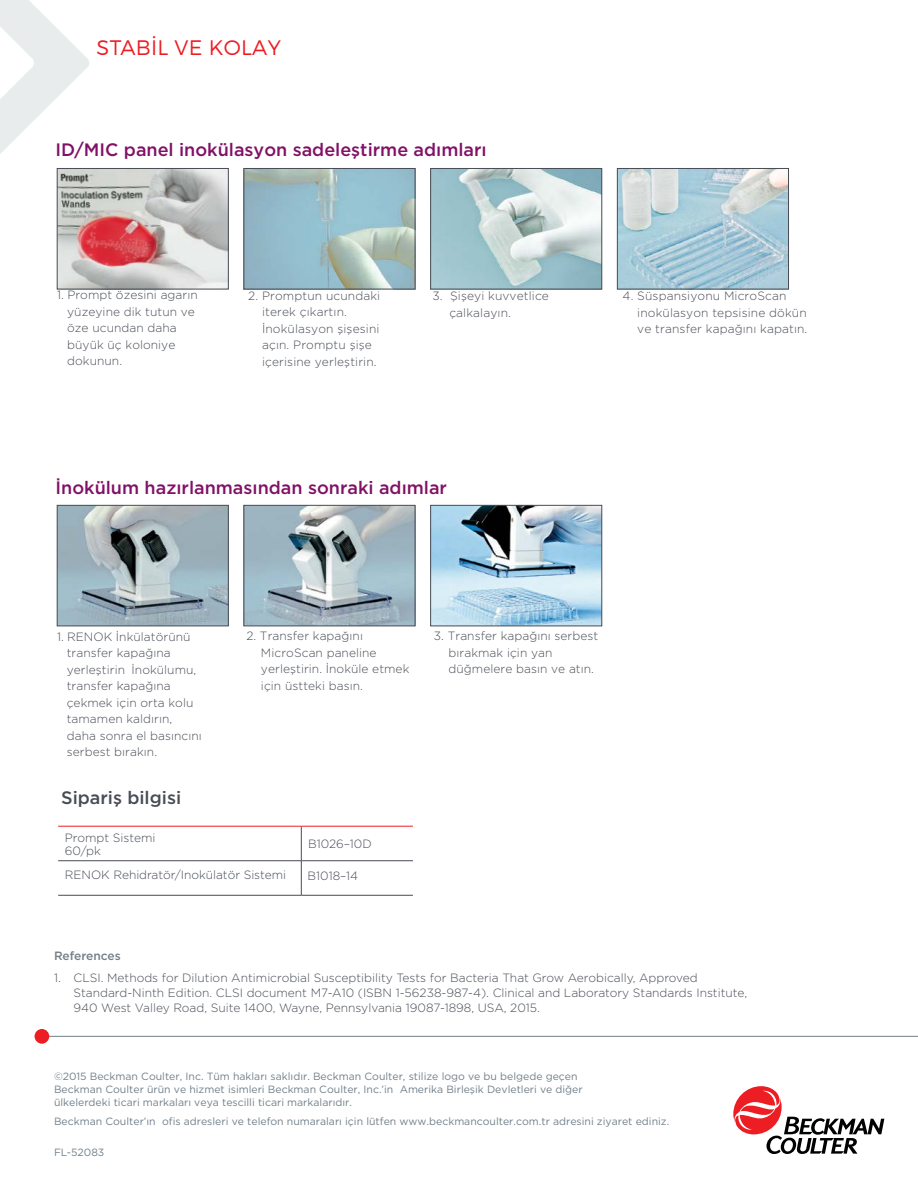
<style>
.page{position:relative;width:918px;height:1188px;background:#fff}
.page>*{position:absolute;margin:0;border:0;box-sizing:border-box;transform-origin:0 0}
.t1{font:300 21px "Montserrat";letter-spacing:.015em;color:#ed1d24}
.t2{font:500 18px "Gotham";color:#811167}
.t3{font:500 18px "Gotham";color:#474c55}
.t4{font:300 12px/16.5px "Gotham";letter-spacing:.005em;color:#474c55}
.t5{font:500 12px "Gotham";color:#72808a}
.t6{font:10.5px/12.6px "Gotham";color:#72808a}
</style>
<div class="page">
<svg style="left:0;top:0;width:89px;height:154px"></svg>
<hr style="left:42px;top:1036px;width:876px;height:1px;background:#72808a">
<div style="left:35px;top:1029px;width:14px;height:15px;background:#ed1d24;border-radius:50%"></div>
<svg style="left:733px;top:1086px;width:151px;height:68px"></svg>
<hr style="left:58px;top:860px;width:243px;height:1px;background:#474c55">
<hr style="left:301px;top:860px;width:112px;height:1px;background:#474c55">
<hr style="left:58px;top:895px;width:243px;height:1px;background:#474c55">
<hr style="left:301px;top:895px;width:112px;height:1px;background:#474c55">
<hr style="left:58px;top:826px;width:243px;height:1px;background:#ed1d24">
<hr style="left:301px;top:826px;width:112px;height:1px;background:#ed1d24">
<hr style="left:301px;top:827px;width:1px;height:34px;background:#474c55">
<hr style="left:301px;top:861px;width:1px;height:34px;background:#474c55">
<img style="left:619px;top:170px;width:168px;height:117px">
<div style="left:617px;top:168px;width:172px;height:121px;border:1px solid #474c55"></div>
<img style="left:59px;top:170px;width:168px;height:117px">
<div style="left:57px;top:168px;width:172px;height:121px;border:1px solid #474c55"></div>
<img style="left:246px;top:170px;width:167px;height:117px">
<div style="left:244px;top:168px;width:171px;height:121px;border:1px solid #474c55"></div>
<img style="left:432px;top:170px;width:168px;height:117px">
<div style="left:430px;top:168px;width:172px;height:121px;border:1px solid #474c55"></div>
<img style="left:59px;top:507px;width:168px;height:117px">
<div style="left:57px;top:505px;width:172px;height:121px;border:1px solid #474c55"></div>
<img style="left:246px;top:507px;width:167px;height:117px">
<div style="left:244px;top:505px;width:171px;height:121px;border:1px solid #474c55"></div>
<img style="left:432px;top:507px;width:168px;height:117px">
<div style="left:430px;top:505px;width:172px;height:121px;border:1px solid #474c55"></div>
<h1 class="t1" style="left:97px;top:34px;width:186px">STABİL VE KOLAY</h1>
<h2 class="t2" style="left:56px;top:138px;width:433px">ID/MIC panel inokülasyon sadeleştirme adımları</h2>
<p class="t4" style="left:67px;top:287px;width:132px;text-indent:-10px">1. Prompt özesini agarın yüzeyine dik tutun ve öze ucundan daha büyük üç koloniye dokunun.</p>
<p class="t4" style="left:262px;top:287px;width:120px;text-indent:-14px">2. Promptun ucundaki iterek çıkartın.<br>İnokülasyon şişesini açın. Promptu şişe içerisine yerleştirin.</p>
<p class="t4" style="left:449px;top:287px;width:101px;text-indent:-17px">3. Şişeyi kuvvetlice çalkalayın.</p>
<p class="t4" style="left:637px;top:287px;width:172px;text-indent:-15px">4. Süspansiyonu MicroScan inokülasyon tepsisine dökün ve transfer kapağını kapatın.</p>
<h2 class="t2" style="left:56px;top:476px;width:393px">İnokülum hazırlanmasından sonraki adımlar</h2>
<p class="t4" style="left:67px;top:628px;width:125px;text-indent:-10px">1. RENOK İnkülatörünü transfer kapağına yerleştirin</p>
<p class="t4" style="left:121px;top:673px;width:4px">.</p>
<p class="t4" style="left:67px;top:661px;width:137px;text-indent:65px">İnokülumu, transfer kapağına çekmek için orta kolu tamamen kaldırın, daha sonra el basıncını serbest bırakın.</p>
<h2 class="t3" style="left:61px;top:785px;width:122px">Sipariş bilgisi</h2>
<p class="t4" style="left:261px;top:628px;width:150px;text-indent:-15px">2. Transfer kapağını<br>MicroScan paneline yerleştirin. İnoküle etmek için üstteki basın.</p>
<p class="t4" style="left:449px;top:628px;width:151px;text-indent:-15px">3. Transfer kapağını serbest bırakmak için yan düğmelere basın ve atın.</p>
<p class="t4" style="left:65px;top:830px;width:92px;line-height:13.5px">Prompt Sistemi<br>60/pk</p>
<p class="t4" style="left:308px;top:835px;width:65px">B1026–10D</p>
<p class="t4" style="left:65px;top:866px;width:223px">RENOK Rehidratör/Inokülatör Sistemi</p>
<p class="t4" style="left:308px;top:867px;width:52px">B1018–14</p>
<p class="t5" style="left:54px;top:948px;width:68px">References</p>
<p class="t4" style="left:74px;top:970px;width:675px;line-height:15px;text-indent:-20px">1. CLSI. Methods for Dilution Antimicrobial Susceptibility Tests for Bacteria That Grow Aerobically, Approved<br>Standard-Ninth Edition. CLSI document M7-A10 (ISBN 1-56238-987-4). Clinical and Laboratory Standards Institute,<br>940 West Valley Road, Suite 1400, Wayne, Pennsylvania 19087-1898, USA, 2015.</p>
<p class="t6" style="left:54px;top:1070px;width:530px">©2015 Beckman Coulter, Inc. Tüm hakları saklıdır. Beckman Coulter, stilize logo ve bu belgede geçen<br>Beckman Coulter ürün ve hizmet isimleri Beckman Coulter, Inc.’in Amerika Birleşik Devletleri ve diğer ülkelerdeki ticari markaları veya tescilli ticari markalarıdır.</p>
<p class="t6" style="left:54px;top:1114px;width:617px">Beckman Coulter’ın ofis adresleri ve telefon numaraları için lütfen www.beckmancoulter.com.tr adresini ziyaret ediniz.</p>
<p class="t6" style="left:54px;top:1146px;width:52px">FL-52083</p>
</div>
